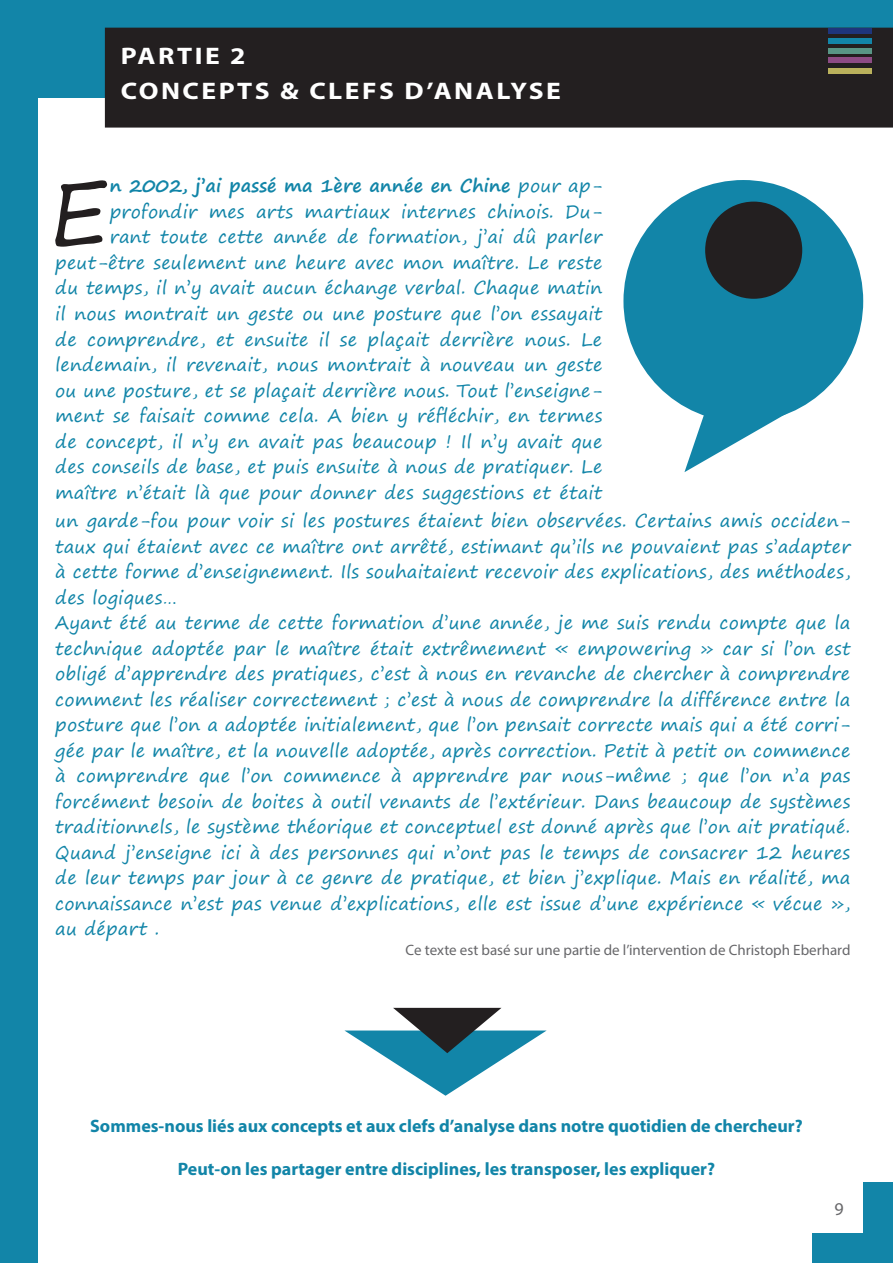
<style>
.page{position:relative;width:893px;height:1263px;background:#fff}
.page>*{position:absolute;margin:0;border:0;box-sizing:border-box;transform-origin:0 0}
.t1{font:88.05px "Segoe Print";color:#231f20}
.t2{font:700 24px/34.5px "Myriad Pro";letter-spacing:.09em;color:#fff;scale:1.15 1}
.t3{font:18px/25.5px "Segoe Print";letter-spacing:.01em;color:#1285a8;text-align:justify}
.t4{font:700 18px "Myriad Pro";color:#1285a8}
.t5{font:18px "Myriad Pro";color:#67676a}
.t6{font:15px "Myriad Pro";color:#67676a}
.s1{font-weight:700}
</style>
<div class="page">
<div style="left:0;top:0;width:893px;height:97px;background:#1285a8"></div>
<div style="left:105px;top:28px;width:788px;height:100px;background:#231f20"></div>
<div style="left:0;top:0;width:38px;height:1263px;background:#1285a8"></div>
<div style="left:623px;top:180px;width:240px;height:242px;background:#1285a8;border-radius:50%"></div>
<svg style="left:684px;top:406px;width:118px;height:66px"></svg>
<div style="left:705px;top:202px;width:97px;height:97px;background:#231f20;border-radius:50%"></div>
<svg style="left:344px;top:1008px;width:203px;height:88px"></svg>
<div style="left:863px;top:1182px;width:30px;height:81px;background:#1285a8"></div>
<div style="left:812px;top:1233px;width:81px;height:30px;background:#1285a8"></div>
<div style="left:828px;top:28px;width:44px;height:6px;background:#1e357c"></div>
<div style="left:828px;top:38px;width:44px;height:6px;background:#1285a8"></div>
<div style="left:828px;top:48px;width:44px;height:5px;background:#589585"></div>
<div style="left:828px;top:58px;width:44px;height:5px;background:#8d4b84"></div>
<div style="left:828px;top:68px;width:44px;height:6px;background:#bab15c"></div>
<p class="t2" style="left:121px;top:38px;width:384px">PARTIE 2<br>CONCEPTS &amp; CLEFS D’ANALYSE</p>
<p class="t3" style="left:55px;top:173px;width:549px;text-align:right"><span class="s1">n 2002, j’ai passé ma 1ère année en Chine</span> pour ap&shy;profondir mes arts martiaux internes chinois. Du-<br>rant toute cette année de formation, j’ai dû parler peut-être seulement une heure avec mon maître. Le reste du temps, il n’y avait aucun échange verbal. Chaque matin il nous montrait un geste ou une posture que l’on essayait de comprendre, et ensuite il se plaçait derrière nous. Le lendemain, il revenait, nous montrait à nouveau un geste ou une posture, et se plaçait derrière nous. Tout l’enseigne&shy;ment se faisait comme cela. A bien y réfléchir, en termes de concept, il n’y en avait pas beaucoup ! Il n’y avait que des conseils de base, et puis ensuite à nous de pratiquer. Le maître n’était là que pour donner des suggestions et était</p>
<p class="t3" style="left:55px;top:508px;width:797px">un garde-fou pour voir si les postures étaient bien observées. Certains amis occiden&shy;taux qui étaient avec ce maître ont arrêté, estimant qu’ils ne pouvaient pas s’adapter à cette forme d’enseignement. Ils souhaitaient recevoir des explications, des méthodes, des logiques…</p>
<p class="t3" style="left:55px;top:610px;width:797px">Ayant été au terme de cette formation d’une année, je me suis rendu compte que la technique adoptée par le maître était extrêmement « empowering » car si l’on est obligé d’apprendre des pratiques, c’est à nous en revanche de chercher à comprendre comment les réaliser correctement ; c’est à nous de comprendre la différence entre la posture que l’on a adoptée initialement, que l’on pensait correcte mais qui a été corri&shy;gée par le maître, et la nouvelle adoptée, après correction. Petit à petit on commence à comprendre que l’on commence à apprendre par nous-même ; que l’on n’a pas forcément besoin de boites à outil venants de l’extérieur. Dans beaucoup de systèmes traditionnels, le système théorique et conceptuel est donné après que l’on ait pratiqué.</p>
<p class="t3" style="left:55px;top:839px;width:797px">Quand j’enseigne ici à des personnes qui n’ont pas le temps de consacrer 12 heures de leur temps par jour à ce genre de pratique, et bien j’explique. Mais en réalité, ma connaissance n’est pas venue d’explications, elle est issue d’une expérience « vécue », au départ .</p>
<p class="t1" style="left:49px;top:133px;width:62px">E</p>
<p class="t6" style="left:406px;top:941px;width:446px">Ce texte est basé sur une partie de l’intervention de Christoph Eberhard</p>
<p class="t4" style="left:90px;top:1114px;width:714px">Sommes-nous liés aux concepts et aux clefs d’analyse dans notre quotidien de chercheur?</p>
<p class="t4" style="left:178px;top:1157px;width:539px">Peut-on les partager entre disciplines, les transposer, les expliquer?</p>
<p class="t5" style="left:834px;top:1197px;width:11px">9</p>
</div>
